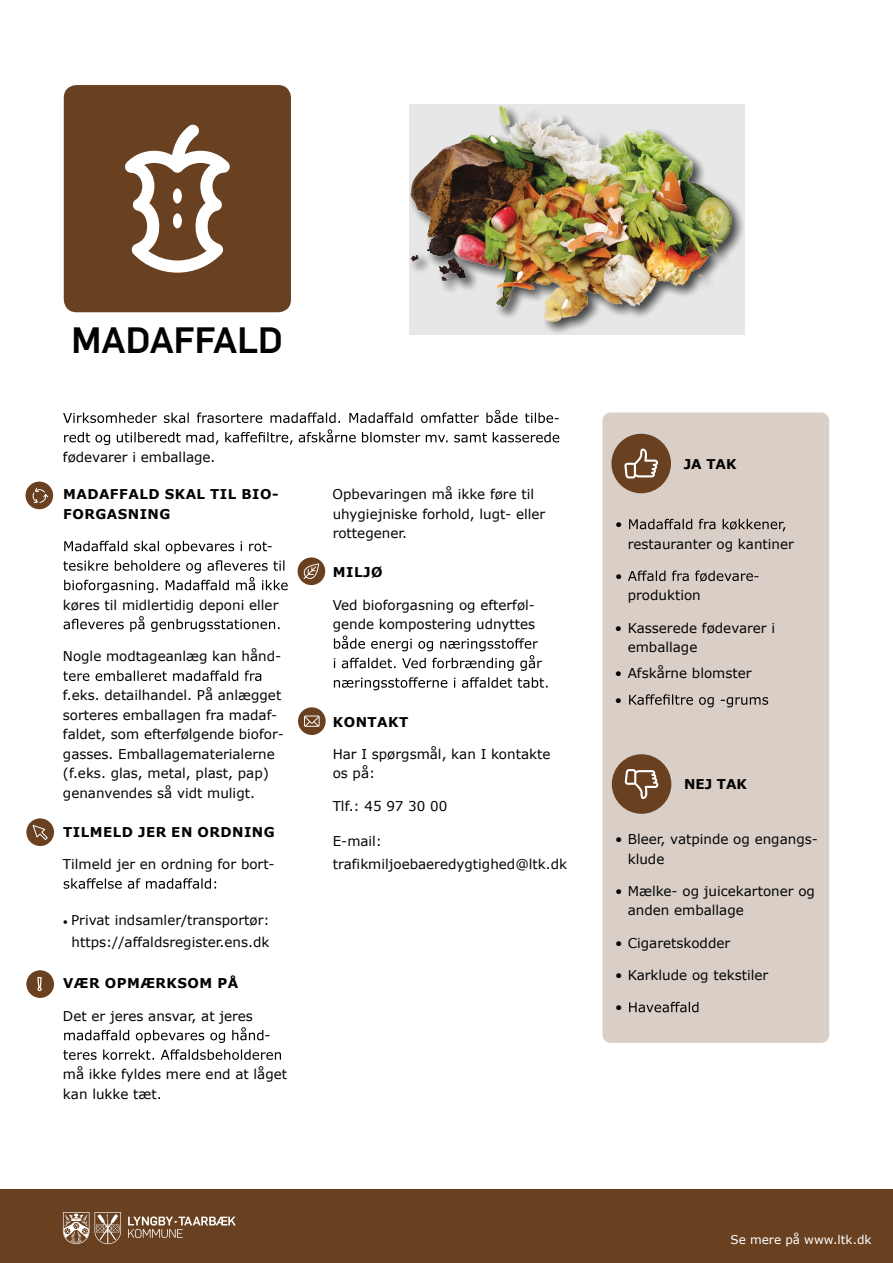
<style>
.page{position:relative;width:893px;height:1263px;background:#fff}
.page>*{position:absolute;margin:0;border:0;box-sizing:border-box;transform-origin:0 0}
.t1{font:500 36px "Flama";color:#020304}
.t2{font:13.5px/19.5px "Verdana";color:#020304}
.t3{font:700 13.5px/19.5px "Verdana";letter-spacing:.035em;color:#020304}
.t4{font:12px "Verdana";color:#fff}
.s1{font-family:"Minion Pro"}
</style>
<div class="page">
<img style="left:409px;top:104px;width:336px;height:231px">
<svg style="left:64px;top:541px;width:203px;height:13px"></svg>
<svg style="left:63px;top:560px;width:225px;height:33px"></svg>
<svg style="left:64px;top:616px;width:216px;height:16px"></svg>
<svg style="left:63px;top:670px;width:198px;height:11px"></svg>
<svg style="left:64px;top:878px;width:152px;height:11px"></svg>
<svg style="left:64px;top:1027px;width:199px;height:16px"></svg>
<svg style="left:63px;top:1049px;width:218px;height:11px"></svg>
<svg style="left:334px;top:636px;width:208px;height:35px"></svg>
<svg style="left:334px;top:677px;width:214px;height:13px"></svg>
<div style="left:602px;top:412px;width:227px;height:631px;background:#d9cfc7;border-radius:9px"></div>
<div style="left:298px;top:557px;width:27px;height:28px;background:#694020;border-radius:50%"></div>
<svg style="left:303px;top:563px;width:16px;height:16px"></svg>
<div style="left:26px;top:970px;width:28px;height:28px;background:#694020;border-radius:50%"></div>
<svg style="left:37px;top:977px;width:5px;height:14px"></svg>
<div style="left:298px;top:707px;width:28px;height:28px;background:#694020;border-radius:50%"></div>
<svg style="left:304px;top:715px;width:16px;height:12px"></svg>
<div style="left:26px;top:482px;width:27px;height:27px;background:#694020;border-radius:50%"></div>
<svg style="left:33px;top:488px;width:15px;height:15px"></svg>
<div style="left:26px;top:818px;width:28px;height:28px;background:#694020;border-radius:50%"></div>
<svg style="left:32px;top:825px;width:16px;height:15px"></svg>
<div style="left:611px;top:434px;width:60px;height:59px;background:#694020;border-radius:50%"></div>
<svg style="left:624px;top:449px;width:34px;height:29px"></svg>
<div style="left:612px;top:754px;width:59px;height:60px;background:#694020;border-radius:50%"></div>
<svg style="left:625px;top:769px;width:33px;height:30px"></svg>
<svg style="left:629px;top:519px;width:156px;height:13px"></svg>
<svg style="left:628px;top:570px;width:125px;height:12px"></svg>
<svg style="left:629px;top:694px;width:139px;height:13px"></svg>
<svg style="left:629px;top:1002px;width:69px;height:10px"></svg>
<div style="left:64px;top:85px;width:227px;height:227px;background:#694020;border-radius:13px"></div>
<svg style="left:125px;top:125px;width:105px;height:148px"></svg>
<svg style="left:63px;top:410px;width:490px;height:13px"></svg>
<svg style="left:64px;top:429px;width:495px;height:16px"></svg>
<div style="left:0;top:1190px;width:893px;height:73px;background:#694020"></div>
<svg style="left:128px;top:1216px;width:108px;height:22px"></svg>
<svg style="left:63px;top:1212px;width:58px;height:32px"></svg>
<h1 class="t1" style="left:72px;top:313px;width:213px">MADAFFALD</h1>
<p class="t2" style="left:63px;top:447px;width:154px">fødevarer i emballage.</p>
<p class="t3" style="left:63px;top:484px;width:217px">MADAFFALD SKAL TIL BIO-<br>FORGASNING</p>
<p class="t2" style="left:267px;top:536px;width:8px">-</p>
<p class="t2" style="left:63px;top:595px;width:217px">køres til midlertidig deponi eller</p>
<p class="t2" style="left:63px;top:646px;width:220px">Nogle modtageanlæg kan hånd-</p>
<p class="t2" style="left:63px;top:685px;width:222px">f.eks. detailhandel. På anlægget sorteres emballagen fra madaf&shy;faldet, som efterfølgende biofor&shy;gasses. Emballagematerialerne (f.eks. glas, metal, plast, pap) genanvendes så vidt muligt.</p>
<p class="t3" style="left:63px;top:822px;width:213px">TILMELD JER EN ORDNING</p>
<p class="t2" style="left:63px;top:854px;width:213px">Tilmeld jer en ordning for bort-</p>
<p class="t2" style="left:63px;top:910px;width:208px"><span class="s1">•</span> Privat indsamler/transportør:</p>
<p class="t2" style="left:72px;top:932px;width:199px">https://affaldsregister.ens.dk</p>
<p class="t3" style="left:63px;top:973px;width:177px">VÆR OPMÆRKSOM PÅ</p>
<p class="t2" style="left:63px;top:1006px;width:192px">Det er jeres ansvar, at jeres</p>
<p class="t2" style="left:265px;top:1025px;width:8px">-</p>
<p class="t2" style="left:63px;top:1064px;width:226px">må ikke fyldes mere end at låget kan lukke tæt.</p>
<p class="t2" style="left:554px;top:408px;width:8px">-</p>
<p class="t2" style="left:333px;top:485px;width:214px">Opbevaringen må ikke føre til uhygiejniske forhold, lugt- eller rottegener.</p>
<p class="t3" style="left:333px;top:562px;width:51px">MILJØ</p>
<p class="t2" style="left:333px;top:595px;width:204px">Ved bioforgasning og efterføl&shy;gende kompostering udnyttes</p>
<p class="t3" style="left:333px;top:712px;width:77px">KONTAKT</p>
<p class="t2" style="left:333px;top:744px;width:219px">Har I spørgsmål, kan I kontakte os på:</p>
<p class="t2" style="left:333px;top:796px;width:116px">Tlf.: 45 97 30 00</p>
<p class="t2" style="left:333px;top:830px;width:236px;line-height:22.5px">E-mail: trafikmiljoebaeredygtighed@ltk.dk</p>
<p class="t2" style="left:615px;top:514px;width:9px">•</p>
<p class="t3" style="left:684px;top:454px;width:54px">JA TAK</p>
<p class="t2" style="left:628px;top:534px;width:168px">restauranter og kantiner</p>
<p class="t2" style="left:615px;top:566px;width:9px">•</p>
<p class="t2" style="left:754px;top:566px;width:8px">-</p>
<p class="t2" style="left:628px;top:586px;width:75px">produktion</p>
<p class="t2" style="left:628px;top:618px;width:149px;text-indent:-13px">• Kasserede fødevarer i emballage</p>
<p class="t2" style="left:615px;top:660px;width:138px;line-height:26.2px">• Afskårne blomster •</p>
<p class="t3" style="left:684px;top:774px;width:64px">NEJ TAK</p>
<p class="t2" style="left:628px;top:829px;width:192px;text-indent:-13px">• Bleer, vatpinde og engangs&shy;klude</p>
<p class="t2" style="left:628px;top:881px;width:189px;text-indent:-13px">• Mælke- og juicekartoner og anden emballage</p>
<p class="t2" style="left:615px;top:933px;width:117px">• Cigaretskodder</p>
<p class="t2" style="left:615px;top:965px;width:155px">• Karklude og tekstiler</p>
<p class="t2" style="left:615px;top:997px;width:9px">•</p>
<p class="t4" style="left:730px;top:1231px;width:143px">Se mere på www.ltk.dk</p>
</div>
